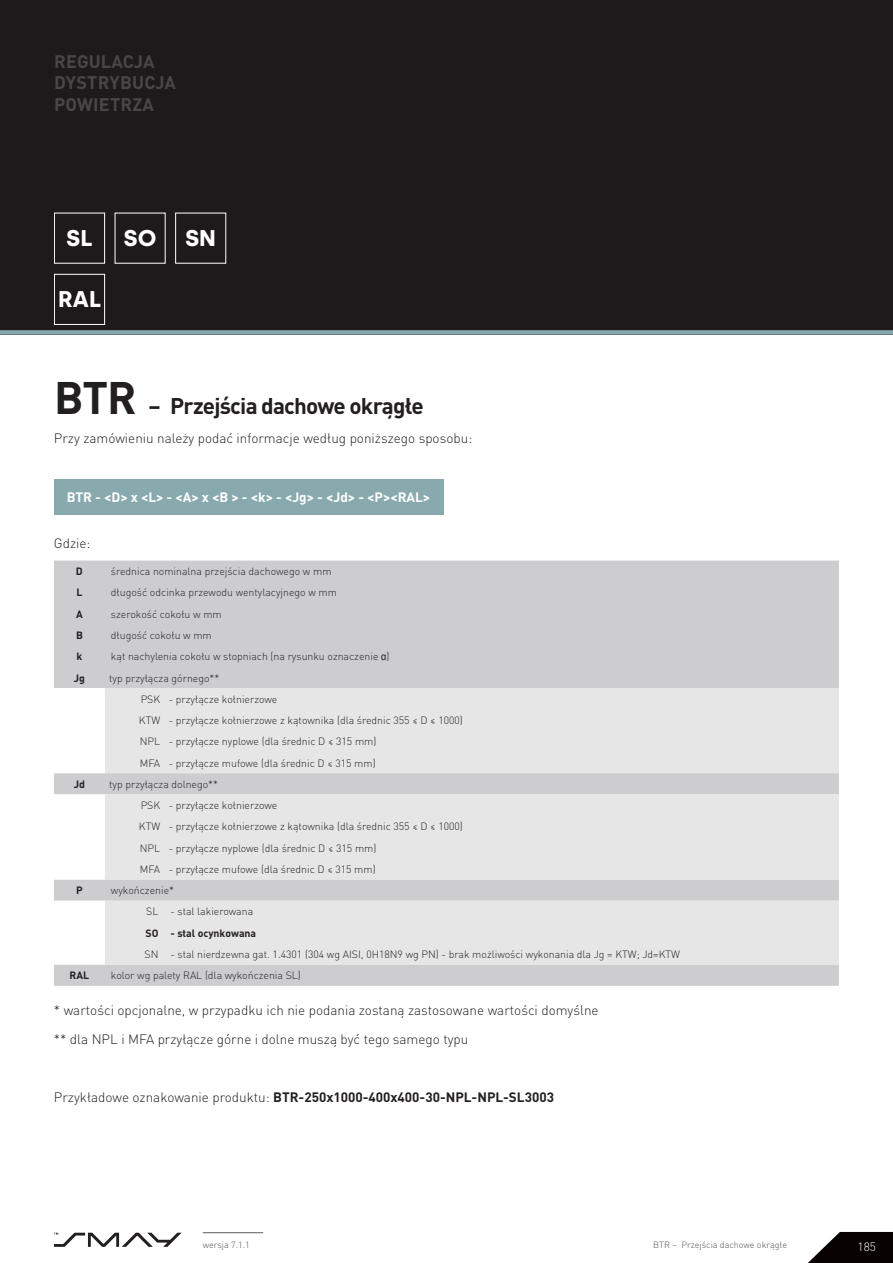
<style>
.page{position:relative;width:893px;height:1263px;background:#fff}
.page>*{position:absolute;margin:0;border:0;box-sizing:border-box;transform-origin:0 0}
.t1{font:700 22.65px "Silka";color:#fff}
._17_-_pełna_nazwa_pr{font:700 22.5px "DIN Pro";letter-spacing:-.035em;color:#231f20}
._5_-_podpis_strfy{font:700 18px "DIN Pro";letter-spacing:.01em;color:#484648}
._10_-_txt{font:300 13.5px "DIN Pro";color:#231f20}
._10_-_txt-2{font:700 13.5px "DIN Pro";color:#231f20}
._9_-_KZ_-_s_dystrybu{font:700 13.5px "DIN Pro";color:#fff}
.t2{font:300 12px "DIN Pro";color:#fff}
.tresc_light_czarn-le{font:300 10.5px "DIN Pro";color:#231f20}
.tresc_light_czarn-pr{font:300 10.5px "DIN Pro";color:#231f20}
.tresc_bold_czarny_le{font:700 10.5px "DIN Pro";color:#231f20}
.tresc_bold_czarny_sr{font:700 10.5px "DIN Pro";color:#231f20}
.tresc_bold_czarny_pr{font:700 10.5px "DIN Pro";color:#231f20}
.t3{font:300 9px "DIN Pro";color:#515251}
.s1{font-size:45px}
.s2{font-family:"Arial Narrow";font-weight:400}
.s3{font-weight:300}
</style>
<div class="page">
<svg style="left:808px;top:1232px;width:85px;height:31px"></svg>
<hr style="left:203px;top:1232px;width:60px;height:1px;background:#6c6d70">
<svg style="left:54px;top:1233px;width:127px;height:14px"></svg>
<div style="left:0;top:0;width:893px;height:334px;background:#1e1a1b"></div>
<div style="left:54px;top:213px;width:51px;height:51px;border:1px solid #fff"></div>
<div style="left:54px;top:274px;width:51px;height:51px;border:1px solid #fff"></div>
<div style="left:54px;top:479px;width:389px;height:36px;background:#88aaaf"></div>
<div style="left:54px;top:560px;width:785px;height:426px;background:#cdcdcf"></div>
<svg style="left:54px;top:688px;width:51px;height:276px"></svg>
<svg style="left:105px;top:688px;width:734px;height:276px;background:#e3e2e3"></svg>
<div style="left:0;top:330px;width:893px;height:5px;background:#88aaaf"></div>
<p class="_5_-_podpis_strfy" style="left:54px;top:49px;width:102px">REGULACJA</p>
<p class="_5_-_podpis_strfy" style="left:54px;top:71px;width:123px">DYSTRYBUCJA</p>
<p class="_5_-_podpis_strfy" style="left:54px;top:92px;width:101px">POWIETRZA</p>
<p class="t1" style="left:67px;top:224px;width:28px">SL</p>
<p class="t1" style="left:58px;top:286px;width:44px">RAL</p>
<p class="t1" style="left:124px;top:224px;width:34px">SO</p>
<p class="t1" style="left:185px;top:224px;width:32px">SN</p>
<p class="_17_-_pełna_nazwa_pr" style="left:54px;top:391px;width:371px"><span class="s1">BTR</span> – Przejścia dachowe okrągłe</p>
<p class="_10_-_txt" style="left:54px;top:429px;width:420px">Przy zamówieniu należy podać informacje według poniższego sposobu:</p>
<p class="_9_-_KZ_-_s_dystrybu" style="left:67px;top:488px;width:365px">BTR - &lt;D&gt; x &lt;L&gt; - &lt;A&gt; x &lt;B &gt; - &lt;k&gt; - &lt;Jg&gt; - &lt;Jd&gt; - &lt;P&gt;&lt;RAL&gt;</p>
<p class="_10_-_txt" style="left:54px;top:534px;width:38px">Gdzie:</p>
<p class="tresc_bold_czarny_sr" style="left:76px;top:564px;width:8px">D</p>
<p class="tresc_light_czarn-le" style="left:111px;top:564px;width:222px">średnica nominalna przejścia dachowego w mm</p>
<p class="tresc_bold_czarny_sr" style="left:76px;top:585px;width:8px">L</p>
<p class="tresc_light_czarn-le" style="left:111px;top:585px;width:228px">długość odcinka przewodu wentylacyjnego w mm</p>
<p class="tresc_bold_czarny_sr" style="left:76px;top:607px;width:8px">A</p>
<p class="tresc_light_czarn-le" style="left:111px;top:607px;width:112px">szerokość cokołu w mm</p>
<p class="tresc_bold_czarny_sr" style="left:76px;top:628px;width:8px">B</p>
<p class="tresc_light_czarn-le" style="left:111px;top:628px;width:102px">długość cokołu w mm</p>
<p class="tresc_bold_czarny_sr" style="left:77px;top:649px;width:7px">k</p>
<p class="tresc_light_czarn-le" style="left:111px;top:649px;width:280px">kąt nachylenia cokołu w stopniach (na rysunku oznaczenie <span class="s2">α</span>)</p>
<p class="tresc_bold_czarny_sr" style="left:74px;top:670px;width:13px">Jg</p>
<p class="tresc_light_czarn-le" style="left:109px;top:670px;width:112px">typ przyłącza górnego**</p>
<p class="tresc_light_czarn-pr" style="left:141px;top:692px;width:21px">PSK</p>
<p class="tresc_light_czarn-le" style="left:169px;top:692px;width:110px">- przyłącze kołnierzowe</p>
<p class="tresc_light_czarn-pr" style="left:139px;top:713px;width:23px">KTW</p>
<p class="tresc_light_czarn-le" style="left:169px;top:713px;width:296px">- przyłącze kołnierzowe z kątownika (dla średnic 355 ≤ D ≤ 1000)</p>
<p class="tresc_light_czarn-pr" style="left:140px;top:734px;width:22px">NPL</p>
<p class="tresc_light_czarn-le" style="left:169px;top:734px;width:209px">- przyłącze nyplowe (dla średnic D ≤ 315 mm)</p>
<p class="tresc_light_czarn-pr" style="left:140px;top:756px;width:22px">MFA</p>
<p class="tresc_light_czarn-le" style="left:169px;top:756px;width:208px">- przyłącze mufowe (dla średnic D ≤ 315 mm)</p>
<p class="tresc_bold_czarny_sr" style="left:74px;top:777px;width:13px">Jd</p>
<p class="tresc_light_czarn-le" style="left:109px;top:777px;width:110px">typ przyłącza dolnego**</p>
<p class="tresc_light_czarn-pr" style="left:141px;top:798px;width:21px">PSK</p>
<p class="tresc_light_czarn-le" style="left:169px;top:798px;width:110px">- przyłącze kołnierzowe</p>
<p class="tresc_light_czarn-pr" style="left:139px;top:819px;width:23px">KTW</p>
<p class="tresc_light_czarn-le" style="left:169px;top:819px;width:296px">- przyłącze kołnierzowe z kątownika (dla średnic 355 ≤ D ≤ 1000)</p>
<p class="tresc_light_czarn-pr" style="left:140px;top:841px;width:22px">NPL</p>
<p class="tresc_light_czarn-le" style="left:169px;top:841px;width:209px">- przyłącze nyplowe (dla średnic D ≤ 315 mm)</p>
<p class="tresc_light_czarn-pr" style="left:140px;top:862px;width:22px">MFA</p>
<p class="tresc_light_czarn-le" style="left:169px;top:862px;width:208px">- przyłącze mufowe (dla średnic D ≤ 315 mm)</p>
<p class="tresc_bold_czarny_sr" style="left:76px;top:883px;width:8px">P</p>
<p class="tresc_light_czarn-le" style="left:111px;top:883px;width:65px">wykończenie*</p>
<p class="tresc_light_czarn-pr" style="left:146px;top:904px;width:14px">SL</p>
<p class="tresc_light_czarn-le" style="left:170px;top:904px;width:84px">- stal lakierowana</p>
<p class="tresc_bold_czarny_pr" style="left:146px;top:926px;width:14px">SO</p>
<p class="tresc_bold_czarny_le" style="left:170px;top:926px;width:87px">- stal ocynkowana</p>
<p class="tresc_light_czarn-pr" style="left:145px;top:947px;width:15px">SN</p>
<p class="tresc_light_czarn-le" style="left:170px;top:947px;width:511px">- stal nierdzewna gat. 1.4301 (304 wg AISI, 0H18N9 wg PN) - brak możliwości wykonania dla Jg = KTW; Jd=KTW</p>
<p class="tresc_bold_czarny_sr" style="left:70px;top:968px;width:21px">RAL</p>
<p class="tresc_light_czarn-le" style="left:111px;top:968px;width:191px">kolor wg palety RAL (dla wykończenia SL)</p>
<p class="_10_-_txt" style="left:54px;top:1001px;width:546px">* wartości opcjonalne, w przypadku ich nie podania zostaną zastosowane wartości domyślne</p>
<p class="_10_-_txt" style="left:54px;top:1030px;width:416px">** dla NPL i MFA przyłącze górne i dolne muszą być tego samego typu</p>
<p class="_10_-_txt-2" style="left:54px;top:1087px;width:502px"><span class="s3">Przykładowe oznakowanie produktu:</span> BTR-250x1000-400x400-30-NPL-NPL-SL3003</p>
<p class="t3" style="left:203px;top:1239px;width:48px">wersja 7.1.1</p>
<p class="t3" style="left:653px;top:1239px;width:135px">BTR – Przejścia dachowe okrągłe</p>
<p class="t2" style="left:858px;top:1238px;width:20px">185</p>
</div>
